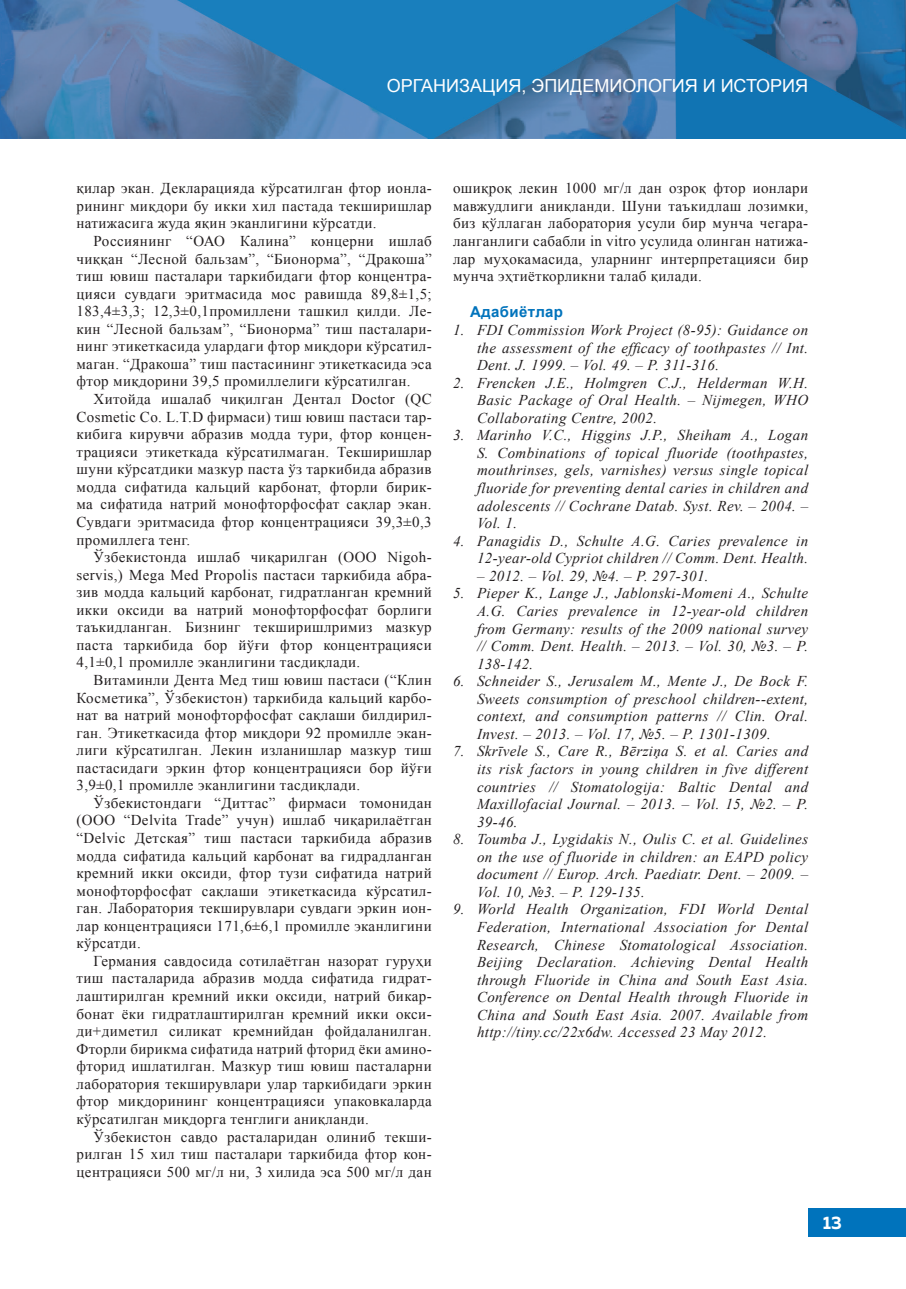
<style>
.page{position:relative;width:906px;height:1289px;background:#fff}
.page>*{position:absolute;margin:0;border:0;box-sizing:border-box;transform-origin:0 0}
.t1{font:18px "Arial";color:#fff}
.t2{font:700 18px "Muller";color:#fff}
.t3{font:15px/17.5px "Times New Roman";letter-spacing:.025em;color:#231f20;text-align:justify}
.t4{font:italic 15px/17.5px "Times New Roman";letter-spacing:.025em;color:#231f20;text-align:justify}
.t5{font:700 15px "Arial";letter-spacing:.025em;color:#0073bc}
</style>
<div class="page">
<img style="left:0;top:0;width:906px;height:138px">
<div style="left:809px;top:1208px;width:97px;height:28px;background:#0073bc"></div>
<p class="t1" style="left:387px;top:74px;width:423px">ОРГАНИЗАЦИЯ, ЭПИДЕМИОЛОГИЯ И ИСТОРИЯ</p>
<p class="t3" style="left:77px;top:179px;width:357px">қилар экан. Декларацияда кўрсатилган фтор ионла&shy;рининг миқдори бу икки хил пастада текширишлар натижасига жуда яқин эканлигини кўрсатди.</p>
<p class="t3" style="left:77px;top:232px;width:357px;text-indent:17px">Россиянинг “ОАО Калина” концерни ишлаб чиққан “Лесной бальзам”, “Бионорма”, “Дракоша” тиш ювиш пасталари таркибидаги фтор концентра&shy;цияси сувдаги эритмасида мос равишда 89,8±1,5; 183,4±3,3; 12,3±0,1промиллени ташкил қилди. Ле&shy;кин “Лесной бальзам”, “Бионорма” тиш пасталари&shy;нинг этикеткасида улардаги фтор миқдори кўрсатил&shy;маган. “Дракоша” тиш пастасининг этикеткасида эса фтор миқдорини 39,5 промиллелиги кўрсатилган.</p>
<p class="t3" style="left:77px;top:390px;width:357px;text-indent:17px">Хитойда ишалаб чиқилган Дентал Doctor (QC Cosmetic Co. L.T.D фирмаси) тиш ювиш пастаси тар&shy;кибига кирувчи абразив модда тури, фтор концен&shy;трацияси этикеткада кўрсатилмаган. Текширишлар шуни кўрсатдики мазкур паста ўз таркибида абразив модда сифатида кальций карбонат, фторли бирик&shy;ма сифатида натрий монофторфосфат сақлар экан.<br>Сувдаги эритмасида фтор концентрацияси 39,3±0,3 промиллега тенг.</p>
<p class="t3" style="left:77px;top:548px;width:357px;text-indent:17px">Ўзбекистонда ишлаб чиқарилган (ООО Nigoh&shy;servis,) Mega Med Propolis пастаси таркибида абра&shy;зив модда кальций карбонат, гидратланган кремний икки оксиди ва натрий монофторфосфат борлиги таъкидланган. Бизнинг текширишлримиз мазкур паста таркибида бор йўғи фтор концентрацияси 4,1±0,1 промилле эканлигини тасдиқлади.</p>
<p class="t3" style="left:77px;top:671px;width:357px;text-indent:17px">Витаминли Дента Мед тиш ювиш пастаси (“Клин Косметика”, Ўзбекистон) таркибида кальций карбо&shy;нат ва натрий монофторфосфат сақлаши билдирил&shy;ган. Этикеткасида фтор миқдори 92 промилле экан&shy;лиги кўрсатилган. Лекин изланишлар мазкур тиш пастасидаги эркин фтор концентрацияси бор йўғи 3,9±0,1 промилле эканлигини тасдиқлади.</p>
<p class="t3" style="left:77px;top:793px;width:357px;text-indent:17px">Ўзбекистондаги “Диттас” фирмаси томонидан (ООО “Delvita Trade” учун) ишлаб чиқарилаётган “Delvic Детская” тиш пастаси таркибида абразив модда сифатида кальций карбонат ва гидрадланган кремний икки оксиди, фтор тузи сифатида натрий монофторфосфат сақлаши этикеткасида кўрсатил&shy;ган. Лаборатория текширувлари сувдаги эркин ион&shy;лар концентрацияси 171,6±6,1 промилле эканлигини кўрсатди.</p>
<p class="t3" style="left:77px;top:951px;width:357px;text-indent:17px">Германия савдосида сотилаётган назорат гуруҳи тиш пасталарида абразив модда сифатида гидрат&shy;лаштирилган кремний икки оксиди, натрий бикар&shy;бонат ёки гидратлаштирилган кремний икки окси&shy;ди+диметил силикат кремнийдан фойдаланилган.<br>Фторли бирикма сифатида натрий фторид ёки амино&shy;фторид ишлатилган. Мазкур тиш ювиш пасталарни лаборатория текширувлари улар таркибидаги эркин фтор миқдорининг концентрацияси упаковкаларда кўрсатилган миқдорга тенглиги аниқланди.</p>
<p class="t3" style="left:77px;top:1127px;width:357px;text-indent:17px">Ўзбекистон савдо расталаридан олиниб текши&shy;рилган 15 хил тиш пасталари таркибида фтор кон&shy;центрацияси 500 мг/л ни, 3 хилида эса 500 мг/л дан</p>
<p class="t3" style="left:453px;top:179px;width:357px">ошиқроқ лекин 1000 мг/л дан озроқ фтор ионлари мавжудлиги аниқланди. Шуни таъкидлаш лозимки, биз қўллаган лаборатория усули бир мунча чегара&shy;ланганлиги сабабли in vitro усулида олинган натижа&shy;лар муҳокамасида, уларнинг интерпретацияси бир мунча эҳтиёткорликни талаб қилади.</p>
<p class="t5" style="left:470px;top:302px;width:95px">Адабиётлар</p>
<p class="t4" style="left:477px;top:321px;width:333px;text-indent:-24px">1. FDI Commission Work Project (8-95): Guidance on the assessment of the efficacy of toothpastes // Int.<br>Dent. J. 1999. – Vol. 49. – Р. 311-316.</p>
<p class="t4" style="left:477px;top:373px;width:333px;text-indent:-24px">2. Frencken J.E., Holmgren C.J., Helderman W.H.<br>Basic Package of Oral Health. – Nijmegen, WHO Collaborating Centre, 2002.</p>
<p class="t4" style="left:477px;top:426px;width:333px;text-indent:-24px">3. Marinho V.C., Higgins J.P., Sheiham A., Logan S. Combinations of topical fluoride (toothpastes, mouthrinses, gels, varnishes) versus single topical fluoride for preventing dental caries in children and adolescents // Cochrane Datab. Syst. Rev. – 2004. – Vol. 1.</p>
<p class="t4" style="left:453px;top:531px;width:357px;text-align:right">4. Panagidis D., Schulte A.G. Caries prevalence in<br>12-year-old Cypriot children // Comm. Dent. Health.</p>
<p class="t4" style="left:477px;top:566px;width:233px">– 2012. – Vol. 29, №4. – Р. 297-301.</p>
<p class="t4" style="left:477px;top:584px;width:333px;text-indent:-24px">5. Pieper K., Lange J., Jablonski-Momeni A., Schulte A.G. Caries prevalence in 12-year-old children from Germany: results of the 2009 national survey // Comm. Dent. Health. – 2013. – Vol. 30, №3. – Р.<br>138-142.</p>
<p class="t4" style="left:477px;top:672px;width:333px;text-indent:-24px">6. Schneider S., Jerusalem M., Mente J., De Bock F.<br>Sweets consumption of preschool children--extent, context, and consumption patterns // Clin. Oral.<br>Invest. – 2013. – Vol. 17, №5. – Р. 1301-1309.</p>
<p class="t4" style="left:477px;top:742px;width:333px;text-indent:-24px">7. Skrīvele S., Care R., Bērziņa S. et al. Caries and its risk factors in young children in five different countries // Stomatologija: Baltic Dental and Maxillofacial Journal. – 2013. – Vol. 15, №2. – Р.<br>39-46.</p>
<p class="t4" style="left:477px;top:830px;width:333px;text-indent:-24px">8. Toumba J., Lygidakis N., Oulis C. et al. Guidelines on the use of fluoride in children: an EAPD policy document // Europ. Arch. Paediatr. Dent. – 2009. – Vol. 10, №3. – Р. 129-135.</p>
<p class="t4" style="left:477px;top:900px;width:333px;text-indent:-24px">9. World Health Organization, FDI World Dental Federation, International Association for Dental Research, Chinese Stomatological Association.<br>Beijing Declaration. Achieving Dental Health through Fluoride in China and South East Asia.<br>Conference on Dental Health through Fluoride in China and South East Asia. 2007. Available from http://tiny.cc/22x6dw. Accessed 23 May 2012.</p>
<p class="t2" style="left:823px;top:1211px;width:21px">13</p>
</div>
